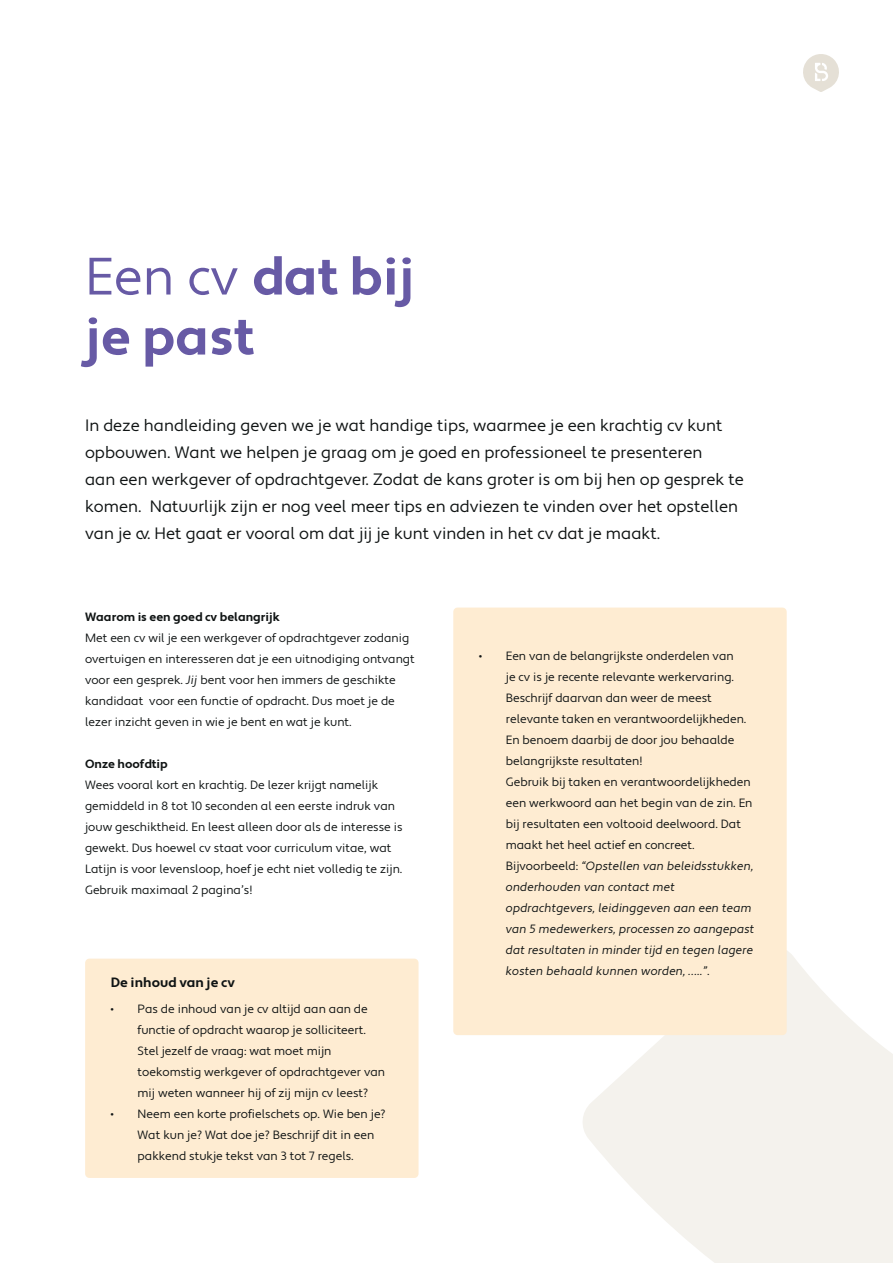
<style>
.page{position:relative;width:893px;height:1263px;background:#fff}
.page>*{position:absolute;margin:0;border:0;box-sizing:border-box;transform-origin:0 0}
.t1{font:700 52.5px/60px "Apertura";color:#675aa5}
.t2{font:16.5px/27px "Apertura";color:#101414}
.t3{font:700 13.5px "Apertura";color:#101414}
.t4{font:12px/21px "Apertura";color:#101414}
.t5{font:12px/21px "Apertura Obliq";color:#101414}
.t6{font:700 12px "Apertura";color:#101414}
.s1{font-weight:400}
.s2{font-family:"Apertura Obliq"}
.s3{font-family:"Apertura"}
</style>
<div class="page">
<svg style="left:583px;top:951px;width:310px;height:312px;fill:#f4f2ed"></svg>
<svg style="left:803px;top:54px;width:36px;height:38px"></svg>
<div style="left:453px;top:608px;width:334px;height:427px;background:#feecd2;border-radius:4px"></div>
<div style="left:85px;top:959px;width:334px;height:219px;background:#feecd2;border-radius:4px"></div>
<h1 class="t1" style="left:85px;top:248px;width:331px"><span class="s1">Een cv</span> dat bij je past</h1>
<p class="t2" style="left:85px;top:413px;width:660px">In deze handleiding geven we je wat handige tips, waarmee je een krachtig cv kunt opbouwen. Want we helpen je graag om je goed en professioneel te presenteren<br>aan een werkgever of opdrachtgever. Zodat de kans groter is om bij hen op gesprek te komen. Natuurlijk zijn er nog veel meer tips en adviezen te vinden over het opstellen van je cv. Het gaat er vooral om dat jij je kunt vinden in het cv dat je maakt.</p>
<p class="t6" style="left:85px;top:610px;width:196px">Waarom is een goed cv belangrijk</p>
<p class="t4" style="left:85px;top:628px;width:331px">Met een cv wil je een werkgever of opdrachtgever zodanig overtuigen en interesseren dat je een uitnodiging ontvangt voor een gesprek. <span class="s2">Jij</span> bent voor hen immers de geschikte kandidaat voor een functie of opdracht. Dus moet je de lezer inzicht geven in wie je bent en wat je kunt.</p>
<p class="t6" style="left:85px;top:757px;width:84px">Onze hoofdtip</p>
<p class="t4" style="left:85px;top:775px;width:319px">Wees vooral kort en krachtig. De lezer krijgt namelijk gemiddeld in 8 tot 10 seconden al een eerste indruk van jouw geschiktheid. En leest alleen door als de interesse is gewekt. Dus hoewel cv staat voor curriculum vitae, wat Latijn is voor levensloop, hoef je echt niet volledig te zijn.<br>Gebruik maximaal 2 pagina’s!</p>
<p class="t3" style="left:111px;top:974px;width:126px">De inhoud van je cv</p>
<p class="t4" style="left:138px;top:999px;width:249px;text-indent:-27px">• Pas de inhoud van je cv altijd aan aan de functie of opdracht waarop je solliciteert.<br>Stel jezelf de vraag: wat moet mijn toekomstig werkgever of opdrachtgever van mij weten wanneer hij of zij mijn cv leest?</p>
<p class="t4" style="left:138px;top:1104px;width:250px;text-indent:-27px">• Neem een korte profielschets op. Wie ben je?<br>Wat kun je? Wat doe je? Beschrijf dit in een pakkend stukje tekst van 3 tot 7 regels.</p>
<p class="t4" style="left:506px;top:646px;width:248px;text-indent:-27px">• Een van de belangrijkste onderdelen van<br>je cv is je recente relevante werkervaring.<br>Beschrijf daarvan dan weer de meest relevante taken en verantwoordelijkheden.<br>En benoem daarbij de door jou behaalde belangrijkste resultaten!<br>Gebruik bij taken en verantwoordelijkheden een werkwoord aan het begin van de zin. En bij resultaten een voltooid deelwoord. Dat maakt het heel actief en concreet.</p>
<p class="t5" style="left:506px;top:856px;width:250px"><span class="s3">Bijvoorbeeld:</span> “Opstellen van beleidsstukken, onderhouden van contact met opdrachtgevers, leidinggeven aan een team van 5 medewerkers, processen zo aangepast dat resultaten in minder tijd en tegen lagere kosten behaald kunnen worden, …..”<span class="s3">.</span></p>
</div>
